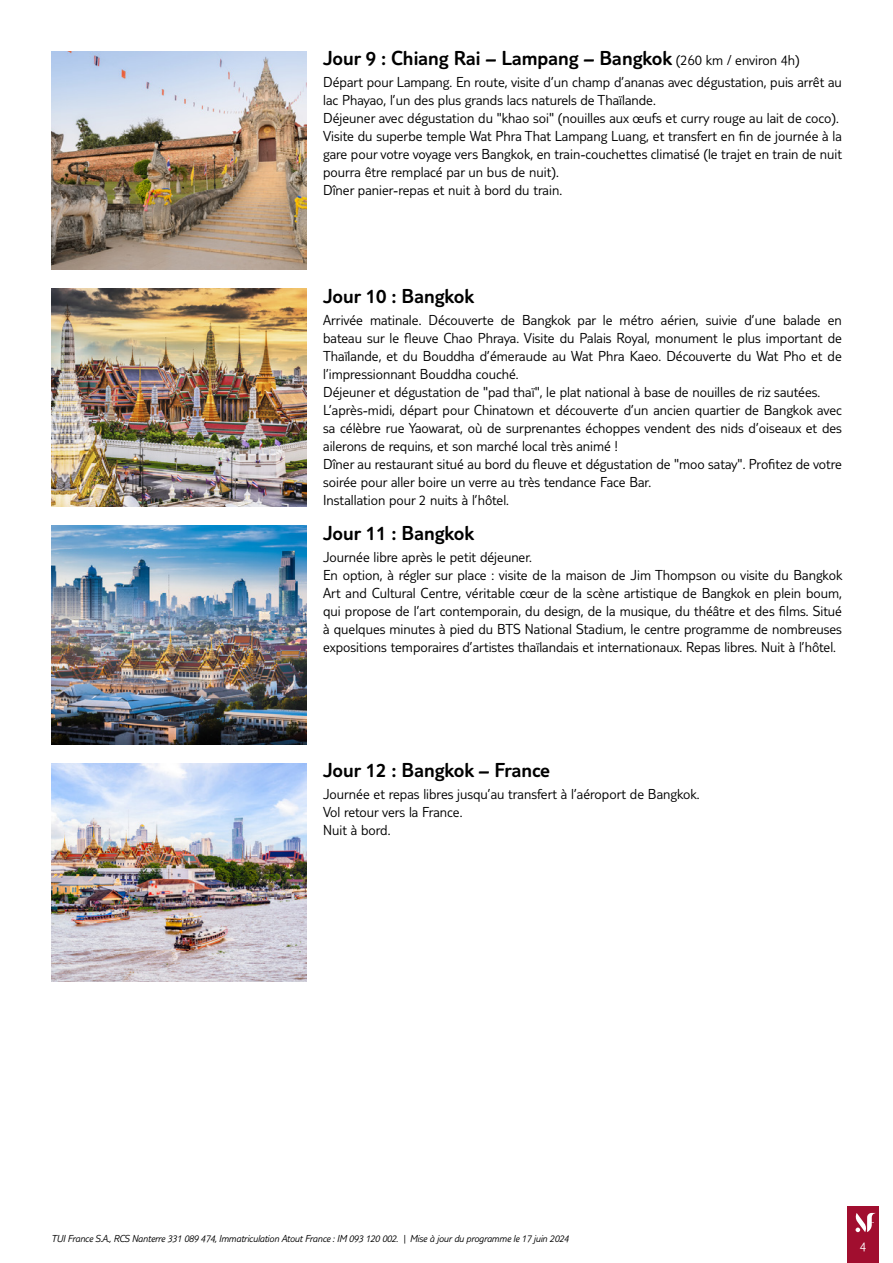
<style>
.page{position:relative;width:893px;height:1263px;background:#fff}
.page>*{position:absolute;margin:0;border:0;box-sizing:border-box;transform-origin:0 0}
.t1{font:300 21px "TUI Type";color:#000}
.t2{font:300 15px/18px "TUI Type";color:#000}
.t3{font:300 13.5px "TUI Type";color:#fff}
.t4{font:italic 300 10.5px "TUI Type";letter-spacing:-.02em;color:#000}
.s1{font-size:15px}
</style>
<div class="page">
<div style="left:847px;top:1206px;width:32px;height:57px;background:#a10e2f"></div>
<svg style="left:855px;top:1213px;width:21px;height:19px"></svg>
<img style="left:51px;top:51px;width:255px;height:219px">
<img style="left:51px;top:288px;width:255px;height:219px">
<img style="left:51px;top:526px;width:255px;height:218px">
<img style="left:51px;top:763px;width:255px;height:218px">
<h1 class="t1" style="left:323px;top:46px;width:478px">Jour 9 : Chiang Rai – Lampang – Bangkok <span class="s1">(260 km / environ 4h)</span></h1>
<p class="t2" style="left:323px;top:73px;width:520px">Départ pour Lampang. En route, visite d’un champ d’ananas avec dégustation, puis arrêt au lac Phayao, l’un des plus grands lacs naturels de Thaïlande.<br>Déjeuner avec dégustation du "khao soi" (nouilles aux œufs et curry rouge au lait de coco).<br>Visite du superbe temple Wat Phra That Lampang Luang, et transfert en fin de journée à la gare pour votre voyage vers Bangkok, en train-couchettes climatisé (le trajet en train de nuit pourra être remplacé par un bus de nuit).<br>Dîner panier-repas et nuit à bord du train.</p>
<h1 class="t1" style="left:323px;top:283px;width:153px">Jour 10 : Bangkok</h1>
<p class="t2" style="left:323px;top:310px;width:520px">Arrivée matinale. Découverte de Bangkok par le métro aérien, suivie d’une balade en bateau sur le fleuve Chao Phraya. Visite du Palais Royal, monument le plus important de Thaïlande, et du Bouddha d’émeraude au Wat Phra Kaeo. Découverte du Wat Pho et de l’impressionnant Bouddha couché.<br>Déjeuner et dégustation de "pad thaï", le plat national à base de nouilles de riz sautées.<br>L’après-midi, départ pour Chinatown et découverte d’un ancien quartier de Bangkok avec sa célèbre rue Yaowarat, où de surprenantes échoppes vendent des nids d’oiseaux et des ailerons de requins, et son marché local très animé !<br>Dîner au restaurant situé au bord du fleuve et dégustation de "moo satay". Profitez de votre soirée pour aller boire un verre au très tendance Face Bar.<br>Installation pour 2 nuits à l’hôtel.</p>
<h1 class="t1" style="left:323px;top:521px;width:153px">Jour 11 : Bangkok</h1>
<p class="t2" style="left:323px;top:548px;width:521px">Journée libre après le petit déjeuner.<br>En option, à régler sur place : visite de la maison de Jim Thompson ou visite du Bangkok Art and Cultural Centre, véritable cœur de la scène artistique de Bangkok en plein boum, qui propose de l’art contemporain, du design, de la musique, du théâtre et des films. Situé à quelques minutes à pied du BTS National Stadium, le centre programme de nombreuses expositions temporaires d’artistes thaïlandais et internationaux. Repas libres. Nuit à l’hôtel.</p>
<h1 class="t1" style="left:323px;top:758px;width:229px">Jour 12 : Bangkok – France</h1>
<p class="t2" style="left:323px;top:785px;width:378px">Journée et repas libres jusqu’au transfert à l’aéroport de Bangkok.<br>Vol retour vers la France.<br>Nuit à bord.</p>
<p class="t4" style="left:51px;top:1232px;width:519px">TUI France S.A., RCS Nanterre 331 089 474, Immatriculation Atout France : IM 093 120 002. | Mise à jour du programme le 17 juin 2024</p>
<p class="t3" style="left:860px;top:1239px;width:8px">4</p>
</div>
